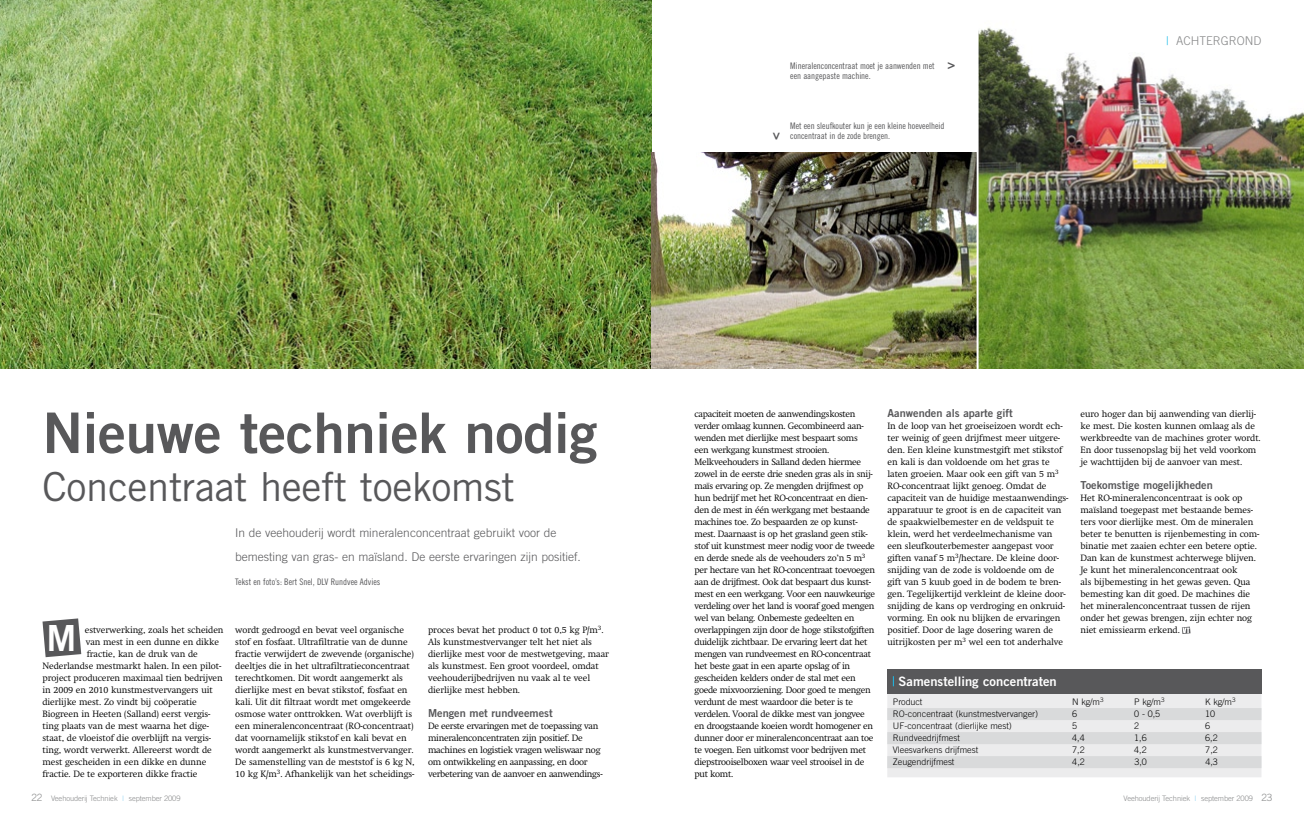
<style>
.page{position:relative;width:1304px;height:837px;background:#fff}
.page>*{position:absolute;margin:0;border:0;box-sizing:border-box;transform-origin:0 0}
.t1{font:56px "Trade Gothic LT Std Bd 2";letter-spacing:-.005em;color:#58585a}
.t2{font:40px "Trade Gothic LT Std";letter-spacing:-.01em;color:#58585a}
.t3{font:36px "Trade Gothic LT Std Bd 2";color:#fff}
.t4{font:13px "Trade Gothic LT Std Bd 2";color:#fff}
.t5{font:13px "Trade Gothic LT Std Bd 2";color:#58585a}
.t6{font:300 12px/24px "Trade Gothic LT Std";color:#58585a}
.t7{font:300 12px "Trade Gothic LT Std";color:#878889}
.t8{font:11px "Trade Gothic LT Std Bd 2";color:#58585a}
.t9{font:300 9px/12px "Swift";letter-spacing:-.005em;color:#000}
.t10{font:300 9px/12px "Swift";letter-spacing:-.03em;color:#000}
.t11{font:300 9px "Trade Gothic LT Std";color:#000}
.t12{font:9px/10px "Trade Gothic LT Std Cn 18";letter-spacing:-.005em;color:#58585a}
.t13{font:300 7.5px "Trade Gothic LT Std";letter-spacing:-.01em;color:#878889}
.s1{color:#1dbbe9}
.s2{font-size:10px}
.s3{font-weight:400;color:#9dd8f3}
</style>
<div class="page">
<img style="left:0;top:0;width:652px;height:369px">
<svg style="left:1182px;top:626px;width:8px;height:7px"></svg>
<img style="left:979px;top:27px;width:325px;height:342px">
<img style="left:652px;top:153px;width:325px;height:216px">
<svg style="left:43px;top:618px;width:38px;height:39px"></svg>
<svg style="left:887px;top:669px;width:374px;height:108px;background:#c3c3c5"></svg>
<p class="t12" style="left:790px;top:60px;width:146px">Mineralenconcentraat moet je aanwenden met een aangepaste machine.</p>
<h3 class="t5" style="left:947px;top:56px;width:9px">&gt;</h3>
<h3 class="t5" style="left:767px;top:140px;width:9px;rotate:-90deg">&lt;</h3>
<p class="t12" style="left:790px;top:120px;width:156px">Met een sleufkouter kun je een kleine hoeveelheid concentraat in de zode brengen.</p>
<h3 class="t7" style="left:1166px;top:33px;width:97px"><span class="s1">|</span> ACHTERGROND</h3>
<h1 class="t1" style="left:43px;top:398px;width:556px">Nieuwe techniek nodig</h1>
<h2 class="t2" style="left:43px;top:462px;width:474px">Concentraat heeft toekomst</h2>
<h3 class="t6" style="left:235px;top:520px;width:347px">In de veehouderij wordt mineralenconcentraat gebruikt voor de bemesting van gras- en maïsland. De eerste ervaringen zijn positief.</h3>
<p class="t12" style="left:235px;top:576px;width:147px">Tekst en foto’s: Bert Snel, DLV Rundvee Advies</p>
<h3 class="t3" style="left:47px;top:615px;width:31px">M</h3>
<p class="t9" style="left:85px;top:624px;width:140px">estverwerking, zoals het scheiden</p>
<p class="t9" style="left:86px;top:636px;width:135px">van mest in een dunne en dikke</p>
<p class="t9" style="left:87px;top:648px;width:112px">fractie, kan de druk van de</p>
<p class="t9" style="left:43px;top:660px;width:180px">Nederlandse mestmarkt halen. In een pilot-</p>
<p class="t9" style="left:43px;top:672px;width:182px">project produceren maximaal tien bedrijven</p>
<p class="t9" style="left:43px;top:684px;width:172px">in 2009 en 2010 kunstmestvervangers uit</p>
<p class="t9" style="left:43px;top:696px;width:156px">dierlijke mest. Zo vindt bij coöperatie</p>
<p class="t9" style="left:43px;top:708px;width:170px">Biogreen in Heeten (Salland) eerst vergis-</p>
<p class="t9" style="left:43px;top:720px;width:168px">ting plaats van de mest waarna het dige-</p>
<p class="t9" style="left:43px;top:732px;width:170px">staat, de vloeistof die overblijft na vergis-</p>
<p class="t9" style="left:43px;top:744px;width:171px">ting, wordt verwerkt. Allereerst wordt de</p>
<p class="t9" style="left:43px;top:756px;width:165px">mest gescheiden in een dikke en dunne</p>
<p class="t9" style="left:43px;top:768px;width:156px">fractie. De te exporteren dikke fractie</p>
<p class="t9" style="left:235px;top:624px;width:181px">wordt gedroogd en bevat veel organische stof en fosfaat. Ultrafiltratie van de dunne fractie verwijdert de zwevende (organische) deeltjes die in het ultrafiltratieconcentraat terechtkomen. Dit wordt aangemerkt als dierlijke mest en bevat stikstof, fosfaat en kali. Uit dit filtraat wordt met omgekeerde osmose water onttrokken. Wat overblijft is een mineralenconcentraat (RO-concentraat) dat voornamelijk stikstof en kali bevat en wordt aangemerkt als kunstmestvervanger.<br>De samenstelling van de meststof is 6 kg N, 10 kg K/m<sup>3</sup>. Afhankelijk van het scheidings-</p>
<p class="t9" style="left:428px;top:624px;width:183px">proces bevat het product 0 tot 0,5 kg P/m<sup>3</sup>.<br>Als kunstmestvervanger telt het niet als dierlijke mest voor de mestwetgeving, maar als kunstmest. Een groot voordeel, omdat veehouderijbedrijven nu vaak al te veel dierlijke mest hebben.</p>
<p class="t8" style="left:428px;top:706px;width:126px">Mengen met rundveemest</p>
<p class="t10" style="left:428px;top:720px;width:176px">De eerste ervaringen met de toepassing van mineralenconcentraten zijn positief. De machines en logistiek vragen weliswaar nog om ontwikkeling en aanpassing, en door verbetering van de aanvoer en aanwendings-</p>
<p class="t10" style="left:694px;top:408px;width:182px">capaciteit moeten de aanwendingskosten verder omlaag kunnen. Gecombineerd aan&shy;wenden met dierlijke mest bespaart soms<br>een werkgang kunstmest strooien.<br>Melkveehouders in Salland deden hiermee zowel in de eerste drie sneden gras als in snij&shy;maïs ervaring op. Ze mengden drijfmest op hun bedrijf met het RO-concentraat en dien&shy;den de mest in één werkgang met bestaande machines toe. Zo bespaarden ze op kunst&shy;mest. Daarnaast is op het grasland geen stik&shy;stof uit kunstmest meer nodig voor de tweede en derde snede als de veehouders zo’n 5 m<sup>3 </sup>per hectare van het RO-concentraat toevoegen aan de drijfmest. Ook dat bespaart dus kunst&shy;mest en een werkgang. Voor een nauwkeurige verdeling over het land is vooraf goed mengen wel van belang. Onbemeste gedeelten en overlappingen zijn door de hoge stikstofgiften duidelijk zichtbaar. De ervaring leert dat het mengen van rundveemest en RO-concentraat het beste gaat in een aparte opslag of in gescheiden kelders onder de stal met een goede mixvoorziening. Door goed te mengen verdunt de mest waardoor die beter is te verdelen. Vooral de dikke mest van jongvee en droogstaande koeien wordt homogener en dunner door er mineralenconcentraat aan toe te voegen. Een uitkomst voor bedrijven met diepstrooiselboxen waar veel strooisel in de put komt.</p>
<p class="t8" style="left:887px;top:406px;width:127px">Aanwenden als aparte gift</p>
<p class="t9" style="left:1080px;top:408px;width:182px">euro hoger dan bij aanwending van dierlij&shy;ke mest. Die kosten kunnen omlaag als de werkbreedte van de machines groter wordt.<br>En door tussenopslag bij het veld voorkom je wachttijden bij de aanvoer van mest.</p>
<p class="t8" style="left:1080px;top:478px;width:134px">Toekomstige mogelijkheden</p>
<p class="t9" style="left:1080px;top:492px;width:181px">Het RO-mineralenconcentraat is ook op maïsland toegepast met bestaande bemes&shy;ters voor dierlijke mest. Om de mineralen beter te benutten is rijenbemesting in com&shy;binatie met zaaien echter een betere optie.<br>Dan kan de kunstmest achterwege blijven.<br>Je kunt het mineralenconcentraat ook<br>als bijbemesting in het gewas geven. Qua bemesting kan dit goed. De machines die het mineralenconcentraat tussen de rijen onder het gewas brengen, zijn echter nog niet emissiearm erkend.</p>
<p class="t9" style="left:887px;top:420px;width:182px">In de loop van het groeiseizoen wordt ech&shy;ter weinig of geen drijfmest meer uitgere&shy;den. Een kleine kunstmestgift met stikstof en kali is dan voldoende om het gras te laten groeien. Maar ook een gift van 5 m<sup>3<br></sup>RO-concentraat lijkt genoeg. Omdat de capaciteit van de huidige mestaanwendings&shy;apparatuur te groot is en de capaciteit van de spaakwielbemester en de veldspuit te klein, werd het verdeelmechanisme van een sleufkouterbemester aangepast voor giften vanaf 5 m<sup>3</sup>/hectare. De kleine door&shy;snijding van de zode is voldoende om de gift van 5 kuub goed in de bodem te bren&shy;gen. Tegelijkertijd verkleint de kleine door&shy;snijding de kans op verdroging en onkruid&shy;vorming. En ook nu blijken de ervaringen positief. Door de lage dosering waren de uitrijkosten per m<sup>3</sup> wel een tot anderhalve</p>
<h3 class="t4" style="left:899px;top:673px;width:160px">Samenstelling concentraten</h3>
<p class="t11" style="left:893px;top:696px;width:31px">Product</p>
<p class="t11" style="left:1072px;top:696px;width:33px">N kg/m<sup>3</sup></p>
<p class="t11" style="left:1134px;top:696px;width:32px">P kg/m<sup>3</sup></p>
<p class="t11" style="left:1205px;top:696px;width:32px">K kg/m<sup>3</sup></p>
<p class="t11" style="left:893px;top:708px;width:147px">RO-concentraat (kunstmestvervanger)</p>
<p class="t11" style="left:1072px;top:708px;width:7px">6</p>
<p class="t11" style="left:1134px;top:708px;width:28px">0 - 0,5</p>
<p class="t11" style="left:1205px;top:708px;width:12px">10</p>
<p class="t11" style="left:893px;top:720px;width:120px">UF-concentraat (dierlijke mest)</p>
<p class="t11" style="left:1072px;top:720px;width:7px">5</p>
<p class="t11" style="left:1134px;top:720px;width:7px">2</p>
<p class="t11" style="left:1205px;top:720px;width:7px">6</p>
<p class="t11" style="left:893px;top:732px;width:69px">Rundveedrijfmest</p>
<p class="t11" style="left:1072px;top:732px;width:14px">4,4</p>
<p class="t11" style="left:1134px;top:732px;width:14px">1,6</p>
<p class="t11" style="left:1205px;top:732px;width:14px">6,2</p>
<p class="t11" style="left:893px;top:744px;width:87px">Vleesvarkens drijfmest</p>
<p class="t11" style="left:1072px;top:744px;width:14px">7,2</p>
<p class="t11" style="left:1134px;top:744px;width:14px">4,2</p>
<p class="t11" style="left:1205px;top:744px;width:14px">7,2</p>
<p class="t11" style="left:893px;top:756px;width:63px">Zeugendrijfmest</p>
<p class="t11" style="left:1072px;top:756px;width:14px">4,2</p>
<p class="t11" style="left:1134px;top:756px;width:14px">3,0</p>
<p class="t11" style="left:1205px;top:756px;width:14px">4,3</p>
<p class="t13" style="left:31px;top:793px;width:151px"><span class="s2">22</span> Veehouderij Techniek <span class="s3">l</span> september 2009</p>
<p class="t13" style="left:1123px;top:793px;width:151px">Veehouderij Techniek <span class="s3">l</span> september 2009 <span class="s2">23</span></p>
</div>
